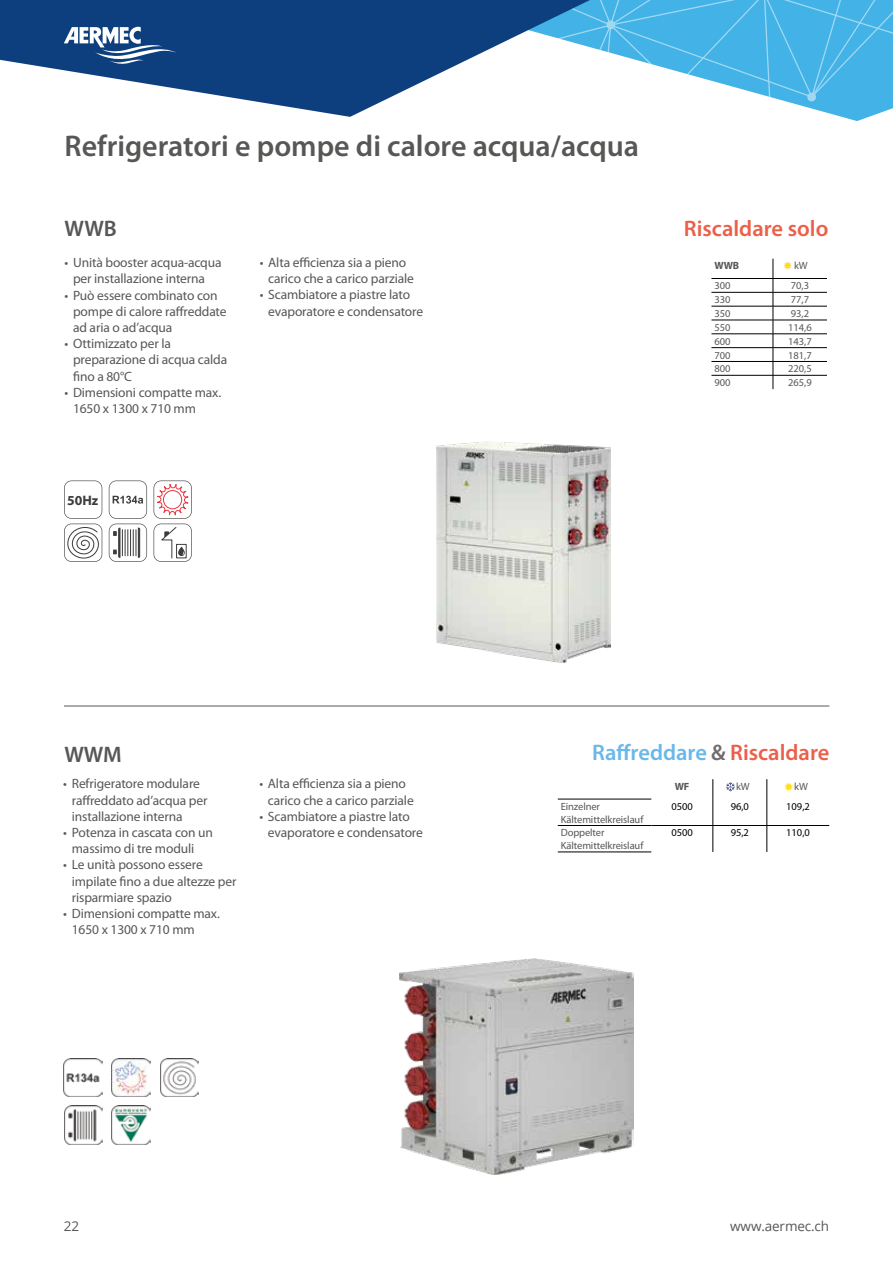
<style>
.page{position:relative;width:893px;height:1263px;background:#fff}
.page>*{position:absolute;margin:0;border:0;box-sizing:border-box;transform-origin:0 0}
.t1{font:600 30px "Myriad Pro";color:#575756}
.t2{font:600 22.5px "Myriad Pro";color:#6ab8e7}
.t3{font:600 22.5px "Myriad Pro";color:#ec5f49}
.t4{font:600 22.5px "Myriad Pro";color:#575756}
.t5{font:700 13.8px "Myriad Pro";color:#3c3c3b}
.t6{font:13.5px/16.2px "Myriad Pro";letter-spacing:-.01em;color:#575756}
.t7{font:13.5px "Open Sans";letter-spacing:-.01em;color:#575756}
.t8{font:10.5px/12.6px "Myriad Pro";letter-spacing:-.01em;color:#575756}
.t9{font:10.5px "Myriad Pro";color:#000}
.t10{font:700 10.5px "Myriad Pro";color:#575756}
.s1{color:#706b6d}
.s2{color:#ec5f49}
</style>
<div class="page">
<svg style="left:730px;top:0;width:163px;height:121px;background:#5ebdea"></svg>
<svg style="left:0;top:0;width:730px;height:117px"></svg>
<svg style="left:64px;top:27px;width:112px;height:37px"></svg>
<img style="left:436px;top:442px;width:175px;height:220px">
<svg style="left:154px;top:480px;width:38px;height:82px"></svg>
<svg style="left:64px;top:480px;width:38px;height:82px"></svg>
<svg style="left:109px;top:480px;width:38px;height:82px"></svg>
<hr style="left:711px;top:278px;width:62px;height:1px;background:#000">
<hr style="left:773px;top:278px;width:54px;height:1px;background:#000">
<hr style="left:711px;top:292px;width:62px;height:1px;background:#000">
<hr style="left:773px;top:292px;width:54px;height:1px;background:#000">
<hr style="left:711px;top:306px;width:62px;height:1px;background:#000">
<hr style="left:773px;top:306px;width:54px;height:1px;background:#000">
<hr style="left:711px;top:320px;width:62px;height:1px;background:#000">
<hr style="left:773px;top:320px;width:54px;height:1px;background:#000">
<hr style="left:711px;top:334px;width:62px;height:1px;background:#000">
<hr style="left:773px;top:334px;width:54px;height:1px;background:#000">
<hr style="left:711px;top:347px;width:62px;height:1px;background:#000">
<hr style="left:773px;top:347px;width:54px;height:1px;background:#000">
<hr style="left:711px;top:361px;width:62px;height:1px;background:#000">
<hr style="left:773px;top:361px;width:54px;height:1px;background:#000">
<hr style="left:711px;top:375px;width:62px;height:1px;background:#000">
<hr style="left:773px;top:375px;width:54px;height:1px;background:#000">
<svg style="left:773px;top:259px;width:1px;height:130px"></svg>
<svg style="left:783px;top:261px;width:9px;height:9px"></svg>
<svg style="left:784px;top:782px;width:9px;height:9px"></svg>
<hr style="left:558px;top:799px;width:93px;height:1px;background:#000">
<hr style="left:558px;top:825px;width:93px;height:1px;background:#000">
<hr style="left:651px;top:825px;width:62px;height:1px;background:#000">
<hr style="left:713px;top:825px;width:54px;height:1px;background:#000">
<svg style="left:713px;top:779px;width:1px;height:73px"></svg>
<hr style="left:767px;top:825px;width:62px;height:1px;background:#000">
<svg style="left:767px;top:779px;width:1px;height:73px"></svg>
<hr style="left:558px;top:852px;width:93px;height:1px;background:#000">
<svg style="left:726px;top:782px;width:9px;height:9px"></svg>
<hr style="left:64px;top:706px;width:765px;height:1px;background:#575756">
<img style="left:160px;top:1058px;width:39px;height:39px">
<img style="left:64px;top:1106px;width:38px;height:38px">
<img style="left:64px;top:1058px;width:38px;height:39px">
<img style="left:112px;top:1058px;width:38px;height:39px">
<img style="left:112px;top:1106px;width:38px;height:38px">
<img style="left:400px;top:959px;width:234px;height:216px">
<h1 class="t1" style="left:65px;top:127px;width:576px">Refrigeratori e pompe di calore acqua/acqua</h1>
<h2 class="t4" style="left:65px;top:214px;width:54px">WWB</h2>
<p class="t6" style="left:65px;top:254px;width:158px;text-align:center">• Unità booster acqua-acqua per installazione interna</p>
<p class="t6" style="left:73px;top:287px;width:155px;text-indent:-9px">• Può essere combinato con pompe di calore raffreddate ad aria o ad’acqua</p>
<p class="t6" style="left:73px;top:335px;width:156px;text-indent:-9px">• Ottimizzato per la preparazione di acqua calda fino a 80°C</p>
<p class="t6" style="left:73px;top:384px;width:150px;text-indent:-9px">• Dimensioni compatte max.<br>1650 x 1300 x 710 mm</p>
<p class="t5" style="left:67px;top:491px;width:33px">50Hz</p>
<p class="t6" style="left:268px;top:254px;width:147px;text-indent:-9px">• Alta efficienza sia a pieno carico che a carico parziale</p>
<p class="t6" style="left:268px;top:287px;width:156px;text-indent:-9px">• Scambiatore a piastre lato evaporatore e condensatore</p>
<h2 class="t3" style="left:684px;top:214px;width:146px">Riscaldare solo</h2>
<p class="t10" style="left:714px;top:259px;width:26px">WWB</p>
<p class="t8" style="left:794px;top:259px;width:15px">kW</p>
<p class="t8" style="left:714px;top:279px;width:17px">300</p>
<p class="t8" style="left:791px;top:279px;width:20px">70,3</p>
<p class="t8" style="left:714px;top:293px;width:17px">330</p>
<p class="t8" style="left:791px;top:293px;width:20px">77,7</p>
<p class="t8" style="left:714px;top:307px;width:17px">350</p>
<p class="t8" style="left:791px;top:307px;width:20px">93,2</p>
<p class="t8" style="left:714px;top:321px;width:17px">550</p>
<p class="t8" style="left:788px;top:321px;width:25px">114,6</p>
<p class="t8" style="left:714px;top:335px;width:17px">600</p>
<p class="t8" style="left:788px;top:335px;width:25px">143,7</p>
<p class="t8" style="left:714px;top:348px;width:17px">700</p>
<p class="t8" style="left:788px;top:348px;width:25px">181,7</p>
<p class="t8" style="left:714px;top:362px;width:17px">800</p>
<p class="t8" style="left:788px;top:362px;width:25px">220,5</p>
<p class="t8" style="left:714px;top:376px;width:17px">900</p>
<p class="t8" style="left:788px;top:376px;width:25px">265,9</p>
<h2 class="t4" style="left:64px;top:740px;width:59px">WWM</h2>
<p class="t6" style="left:72px;top:775px;width:137px;text-indent:-9px">• Refrigeratore modulare raffreddato ad’acqua per installazione interna</p>
<p class="t6" style="left:72px;top:824px;width:143px;text-indent:-9px">• Potenza in cascata con un massimo di tre moduli</p>
<p class="t6" style="left:72px;top:856px;width:166px;text-indent:-9px">• Le unità possono essere impilate fino a due altezze per risparmiare spazio</p>
<p class="t6" style="left:72px;top:905px;width:150px;text-indent:-9px">• Dimensioni compatte max.<br>1650 x 1300 x 710 mm</p>
<p class="t6" style="left:268px;top:775px;width:147px;text-indent:-9px">• Alta efficienza sia a pieno carico che a carico parziale</p>
<p class="t6" style="left:268px;top:808px;width:156px;text-indent:-9px">• Scambiatore a piastre lato evaporatore e condensatore</p>
<h2 class="t2" style="left:592px;top:738px;width:239px">Raffreddare <span class="s1">&amp;</span> <span class="s2">Riscaldare</span></h2>
<p class="t10" style="left:675px;top:780px;width:16px">WF</p>
<p class="t8" style="left:736px;top:780px;width:15px">kW</p>
<p class="t8" style="left:794px;top:780px;width:15px">kW</p>
<p class="t8" style="left:561px;top:800px;width:84px">Einzelner<br>Kältemittelkreislauf</p>
<p class="t9" style="left:671px;top:800px;width:23px">0500</p>
<p class="t9" style="left:731px;top:800px;width:20px">96,0</p>
<p class="t9" style="left:786px;top:800px;width:25px">109,2</p>
<p class="t8" style="left:561px;top:826px;width:84px">Doppelter<br>Kältemittelkreislauf</p>
<p class="t9" style="left:671px;top:826px;width:23px">0500</p>
<p class="t9" style="left:731px;top:826px;width:20px">95,2</p>
<p class="t9" style="left:786px;top:826px;width:25px">110,0</p>
<p class="t7" style="left:64px;top:1216px;width:17px">22</p>
<p class="t7" style="left:730px;top:1216px;width:100px">www.aermec.ch</p>
</div>
